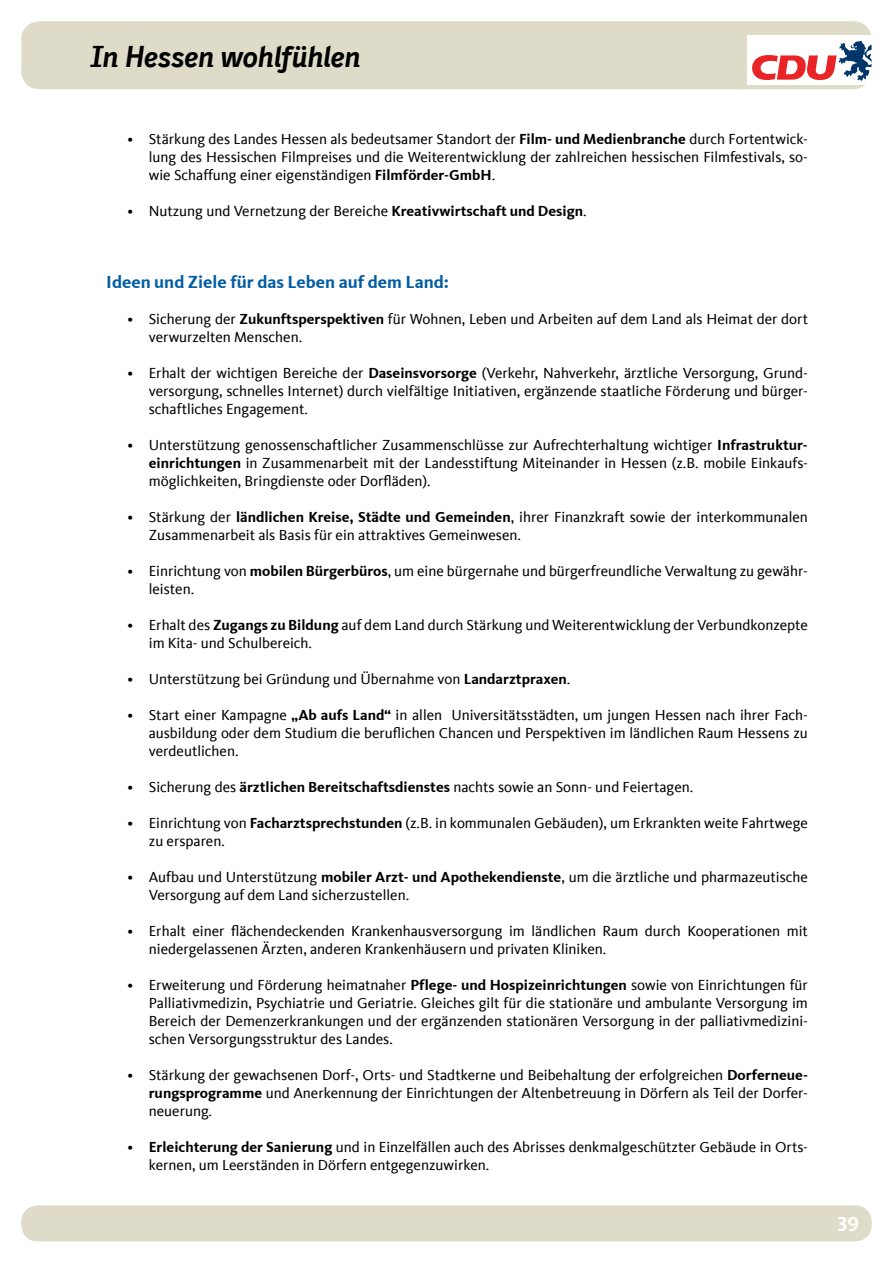
<style>
.page{position:relative;width:893px;height:1263px;background:#fff}
.page>*{position:absolute;margin:0;border:0;box-sizing:border-box;transform-origin:0 0}
.t1{font:italic 700 30px "CDU Skopex";letter-spacing:-.03em;color:#000}
.t2{font:700 21px "CDU Kievit Tab";color:#fff}
.t3{font:700 18px "CDU Kievit Tab";color:#005da4}
.t4{font:15px/18px "CDU Kievit Tab";color:#000}
.s1{font-weight:700}
</style>
<div class="page">
<div style="left:21px;top:1205px;width:851px;height:36px;background:#dedcc8;border-radius:16px"></div>
<div style="left:21px;top:21px;width:851px;height:68px;background:#dedcc8;border-radius:18px"></div>
<div style="left:747px;top:35px;width:124px;height:49px;background:#fff"></div>
<svg style="left:752px;top:41px;width:120px;height:40px"></svg>
<h1 class="t1" style="left:91px;top:39px;width:272px">In Hessen wohlfühlen</h1>
<p class="t4" style="left:149px;top:130px;width:661px;text-align:justify;text-indent:-21px">• Stärkung des Landes Hessen als bedeutsamer Standort der <span class="s1">Film- und Medienbranche</span> durch Fortentwick&shy;lung des Hessischen Filmpreises und die Weiterentwicklung der zahlreichen hessischen Filmfestivals, so&shy;wie Schaffung einer eigenständigen <span class="s1">Filmförder-GmbH</span>.</p>
<p class="t4" style="left:128px;top:202px;width:461px">• Nutzung und Vernetzung der Bereiche <span class="s1">Kreativwirtschaft und Design</span>.</p>
<p class="t3" style="left:106px;top:271px;width:344px">Ideen und Ziele für das Leben auf dem Land:</p>
<p class="t4" style="left:149px;top:310px;width:661px;text-indent:-21px">• Sicherung der <span class="s1">Zukunftsperspektiven</span> für Wohnen, Leben und Arbeiten auf dem Land als Heimat der dort verwurzelten Menschen.</p>
<p class="t4" style="left:149px;top:364px;width:661px;text-align:justify;text-indent:-21px">• Erhalt der wichtigen Bereiche der <span class="s1">Daseinsvorsorge</span> (Verkehr, Nahverkehr, ärztliche Versorgung, Grund&shy;versorgung, schnelles Internet) durch vielfältige Initiativen, ergänzende staatliche Förderung und bürger&shy;schaftliches Engagement.</p>
<p class="t4" style="left:149px;top:436px;width:661px;text-align:justify;text-indent:-21px">• Unterstützung genossenschaftlicher Zusammenschlüsse zur Aufrechterhaltung wichtiger <span class="s1">Infrastruktur&shy;einrichtungen</span> in Zusammenarbeit mit der Landesstiftung Miteinander in Hessen (z.B. mobile Einkaufs&shy;möglichkeiten, Bringdienste oder Dorfläden).</p>
<p class="t4" style="left:149px;top:508px;width:661px;text-indent:-21px">• Stärkung der <span class="s1">ländlichen Kreise, Städte und Gemeinden</span>, ihrer Finanzkraft sowie der interkommunalen<br>Zusammenarbeit als Basis für ein attraktives Gemeinwesen.</p>
<p class="t4" style="left:149px;top:562px;width:661px;text-indent:-21px">• Einrichtung von <span class="s1">mobilen Bürgerbüros</span>, um eine bürgernahe und bürgerfreundliche Verwaltung zu gewähr&shy;leisten.</p>
<p class="t4" style="left:149px;top:616px;width:661px;text-indent:-21px">• Erhalt des <span class="s1">Zugangs zu Bildung</span> auf dem Land durch Stärkung und Weiterentwicklung der Verbundkonzepte im Kita- und Schulbereich.</p>
<p class="t4" style="left:128px;top:670px;width:444px">• Unterstützung bei Gründung und Übernahme von <span class="s1">Landarztpraxen</span>.</p>
<p class="t4" style="left:149px;top:706px;width:661px;text-align:justify;text-indent:-21px">• Start einer Kampagne <span class="s1">„Ab aufs Land“</span> in allen Universitätsstädten, um jungen Hessen nach ihrer Fach&shy;ausbildung oder dem Studium die beruflichen Chancen und Perspektiven im ländlichen Raum Hessens zu verdeutlichen.</p>
<p class="t4" style="left:128px;top:778px;width:567px">• Sicherung des <span class="s1">ärztlichen Bereitschaftsdienstes</span> nachts sowie an Sonn- und Feiertagen.</p>
<p class="t4" style="left:149px;top:814px;width:661px;text-indent:-21px">• Einrichtung von <span class="s1">Facharztsprechstunden</span> (z.B. in kommunalen Gebäuden), um Erkrankten weite Fahrtwege zu ersparen.</p>
<p class="t4" style="left:149px;top:868px;width:661px;text-indent:-21px">• Aufbau und Unterstützung <span class="s1">mobiler Arzt- und Apothekendienste</span>, um die ärztliche und pharmazeutische<br>Versorgung auf dem Land sicherzustellen.</p>
<p class="t4" style="left:149px;top:922px;width:661px;text-indent:-21px">• Erhalt einer flächendeckenden Krankenhausversorgung im ländlichen Raum durch Kooperationen mit niedergelassenen Ärzten, anderen Krankenhäusern und privaten Kliniken.</p>
<p class="t4" style="left:149px;top:976px;width:661px;text-align:justify;text-indent:-21px">• Erweiterung und Förderung heimatnaher <span class="s1">Pflege- und Hospizeinrichtungen</span> sowie von Einrichtungen für Palliativmedizin, Psychiatrie und Geriatrie. Gleiches gilt für die stationäre und ambulante Versorgung im Bereich der Demenzerkrankungen und der ergänzenden stationären Versorgung in der palliativmedizini&shy;schen Versorgungsstruktur des Landes.</p>
<p class="t4" style="left:149px;top:1066px;width:661px;text-align:justify;text-indent:-21px">• Stärkung der gewachsenen Dorf-, Orts- und Stadtkerne und Beibehaltung der erfolgreichen <span class="s1">Dorferneue&shy;rungsprogramme</span> und Anerkennung der Einrichtungen der Altenbetreuung in Dörfern als Teil der Dorfer&shy;neuerung.</p>
<p class="t4" style="left:149px;top:1138px;width:661px;text-indent:-21px">• <span class="s1">Erleichterung der Sanierung</span> und in Einzelfällen auch des Abrisses denkmalgeschützter Gebäude in Orts&shy;kernen, um Leerständen in Dörfern entgegenzuwirken.</p>
<h2 class="t2" style="left:837px;top:1212px;width:23px">39</h2>
</div>
